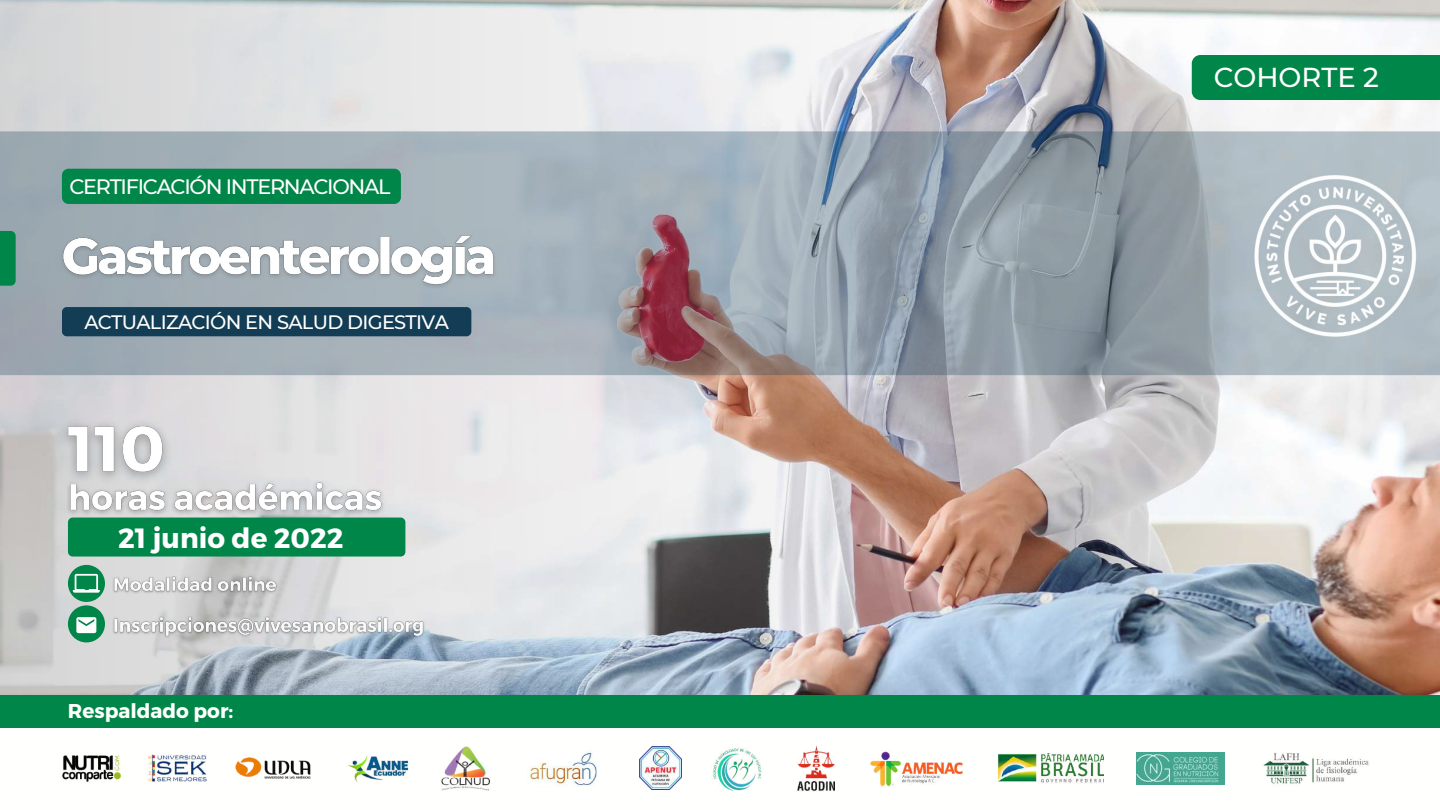
<style>
.page{position:relative;width:1440px;height:810px;background:#fff}
.page>*{position:absolute;margin:0;border:0;box-sizing:border-box;transform-origin:0 0}
.t1{font:700 27.8px "Montserrat";color:#fff}
.t2{font:500 27.3px "Montserrat";color:#fff}
.t3{font:500 20.8px "Montserrat";letter-spacing:-.06em;color:#fff}
.t4{font:700 20px "Montserrat";color:#fffffe}
.t5{font:500 19.4px "Montserrat";letter-spacing:-.035em;color:#fff}
</style>
<div class="page">
<img style="left:0;top:0;width:1440px;height:695px">
<svg style="left:0;top:131px;width:1440px;height:244px;background:#9ba4ad"></svg>
<img style="left:1250px;top:167px;width:177px;height:171px">
<div style="left:0;top:695px;width:1440px;height:33px;background:#008649"></div>
<img style="left:52px;top:394px;width:129px;height:108px">
<img style="left:58px;top:466px;width:334px;height:62px">
<div style="left:68px;top:518px;width:337px;height:39px;background:#008649;border-radius:5px"></div>
<div style="left:68px;top:605px;width:37px;height:37px;background:#008649;border-radius:50%"></div>
<svg style="left:76px;top:617px;width:20px;height:16px"></svg>
<img style="left:109px;top:609px;width:320px;height:32px">
<div style="left:68px;top:565px;width:37px;height:37px;background:#008649;border-radius:50%"></div>
<svg style="left:73px;top:574px;width:27px;height:19px"></svg>
<img style="left:109px;top:568px;width:172px;height:32px">
<div style="left:1192px;top:55px;width:248px;height:45px;background:#008649"></div>
<svg style="left:0;top:231px;width:16px;height:55px"></svg>
<div style="left:62px;top:169px;width:339px;height:35px;background:#008649;border-radius:7px"></div>
<img style="left:54px;top:220px;width:447px;height:77px">
<div style="left:62px;top:307px;width:409px;height:29px;background:#123d54;border-radius:5px"></div>
<img style="left:148px;top:754px;width:59px;height:28px">
<img style="left:1136px;top:752px;width:89px;height:33px">
<img style="left:441px;top:747px;width:49px;height:43px">
<img style="left:797px;top:745px;width:37px;height:47px">
<img style="left:347px;top:755px;width:62px;height:28px">
<img style="left:1263px;top:752px;width:106px;height:32px">
<img style="left:870px;top:751px;width:93px;height:36px">
<img style="left:639px;top:747px;width:43px;height:42px">
<img style="left:62px;top:755px;width:59px;height:27px">
<img style="left:998px;top:753px;width:106px;height:30px">
<img style="left:529px;top:752px;width:68px;height:34px">
<img style="left:235px;top:757px;width:76px;height:22px">
<img style="left:711px;top:748px;width:51px;height:43px">
<p class="t3" style="left:69px;top:174px;width:323px">CERTIFICACIÓN INTERNACIONAL</p>
<p class="t5" style="left:84px;top:310px;width:366px">ACTUALIZACIÓN EN SALUD DIGESTIVA</p>
<h1 class="t1" style="left:118px;top:520px;width:227px">21 junio de 2022</h1>
<p class="t4" style="left:68px;top:698px;width:167px">Respaldado por:</p>
<h2 class="t2" style="left:1214px;top:60px;width:167px">COHORTE 2</h2>
</div>
